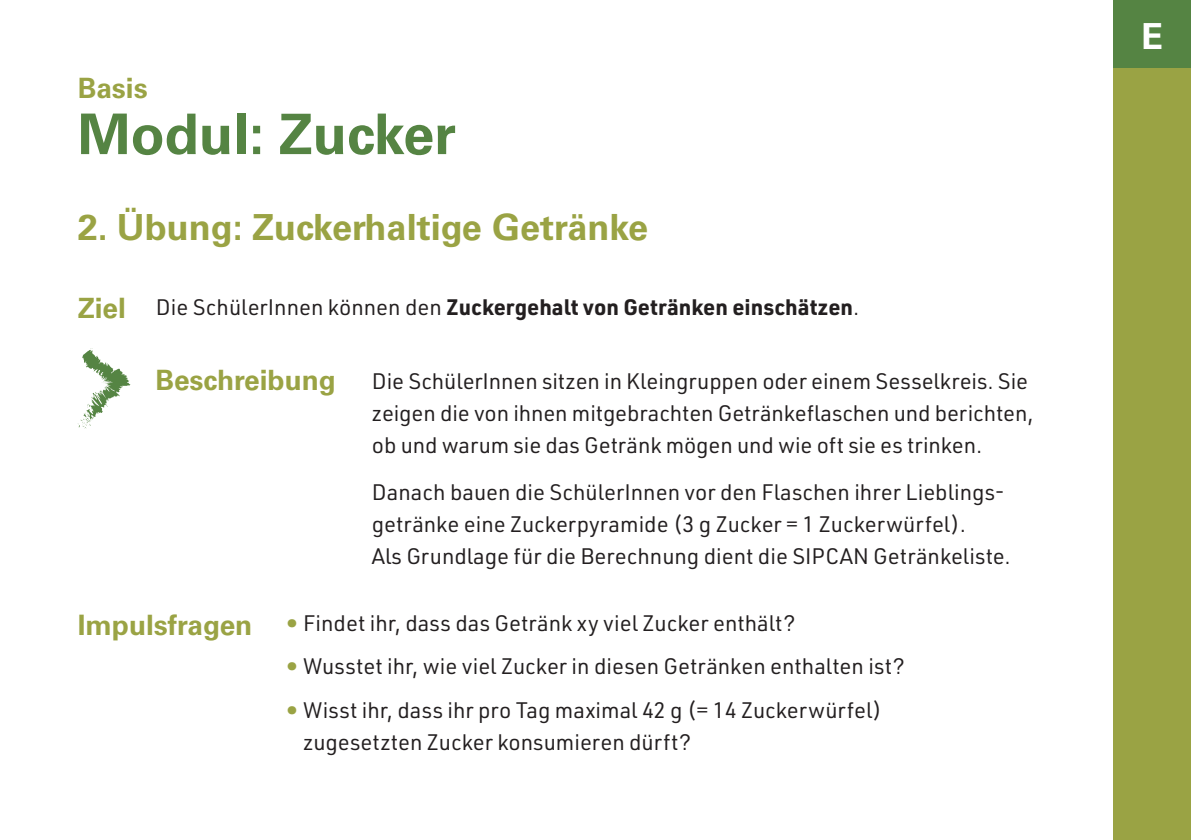
<style>
.page{position:relative;width:1191px;height:840px;background:#fff}
.page>*{position:absolute;margin:0;border:0;box-sizing:border-box;transform-origin:0 0}
.t1{font:700 56px "Univers LT Std";color:#558443}
.t2{font:700 36px "Univers LT Std";color:#9aa344}
.t3{font:700 35.8px "Univers LT Std";color:#fff}
.t4{font:700 28px "Univers LT Std";color:#9aa344}
.t5{font:22px/32px "URWDIN";color:#231f20}
.t6{font:700 22px "URWDIN";color:#231f20}
.s1{font-weight:400}
.s2{font-family:"Univers LT Std";font-weight:700;font-size:28px;color:#9aa344}
.s3{font-weight:700;color:#9aa344}
</style>
<div class="page">
<div style="left:1113px;top:0;width:78px;height:68px;background:#558443"></div>
<div style="left:1113px;top:68px;width:78px;height:771px;background:#9aa344"></div>
<svg style="left:78px;top:348px;width:53px;height:81px"></svg>
<p class="t4" style="left:78px;top:71px;width:72px">Basis</p>
<h1 class="t1" style="left:78px;top:101px;width:380px">Modul: Zucker</h1>
<h2 class="t2" style="left:78px;top:206px;width:572px">2. Übung: Zuckerhaltige Getränke</h2>
<p class="t4" style="left:78px;top:292px;width:50px">Ziel</p>
<p class="t6" style="left:156px;top:292px;width:705px"><span class="s1">Die SchülerInnen können den</span> Zuckergehalt von Getränken einschätzen<span class="s1">.</span></p>
<p class="t4" style="left:155px;top:364px;width:182px">Beschreibung</p>
<p class="t5" style="left:372px;top:364px;width:663px">Die SchülerInnen sitzen in Kleingruppen oder einem Sesselkreis. Sie zeigen die von ihnen mitgebrachten Getränkeflaschen und berichten, ob und warum sie das Getränk mögen und wie oft sie es trinken.</p>
<p class="t5" style="left:372px;top:475px;width:640px">Danach bauen die SchülerInnen vor den Flaschen ihrer Lieblings&shy;getränke eine Zuckerpyramide (3 g Zucker = 1 Zuckerwürfel).<br>Als Grundlage für die Berechnung dient die SIPCAN Getränkeliste.</p>
<p class="t5" style="left:78px;top:606px;width:719px"><span class="s2">Impulsfragen</span> <span class="s3">•</span> Findet ihr, dass das Getränk xy viel Zucker enthält?</p>
<p class="t5" style="left:286px;top:649px;width:620px"><span class="s3">•</span> Wusstet ihr, wie viel Zucker in diesen Getränken enthalten ist?</p>
<p class="t5" style="left:303px;top:692px;width:580px;text-indent:-17px"><span class="s3">•</span> Wisst ihr, dass ihr pro Tag maximal 42 g (= 14 Zuckerwürfel) zugesetzten Zucker konsumieren dürft?</p>
<h3 class="t3" style="left:1141px;top:16px;width:23px">E</h3>
</div>
